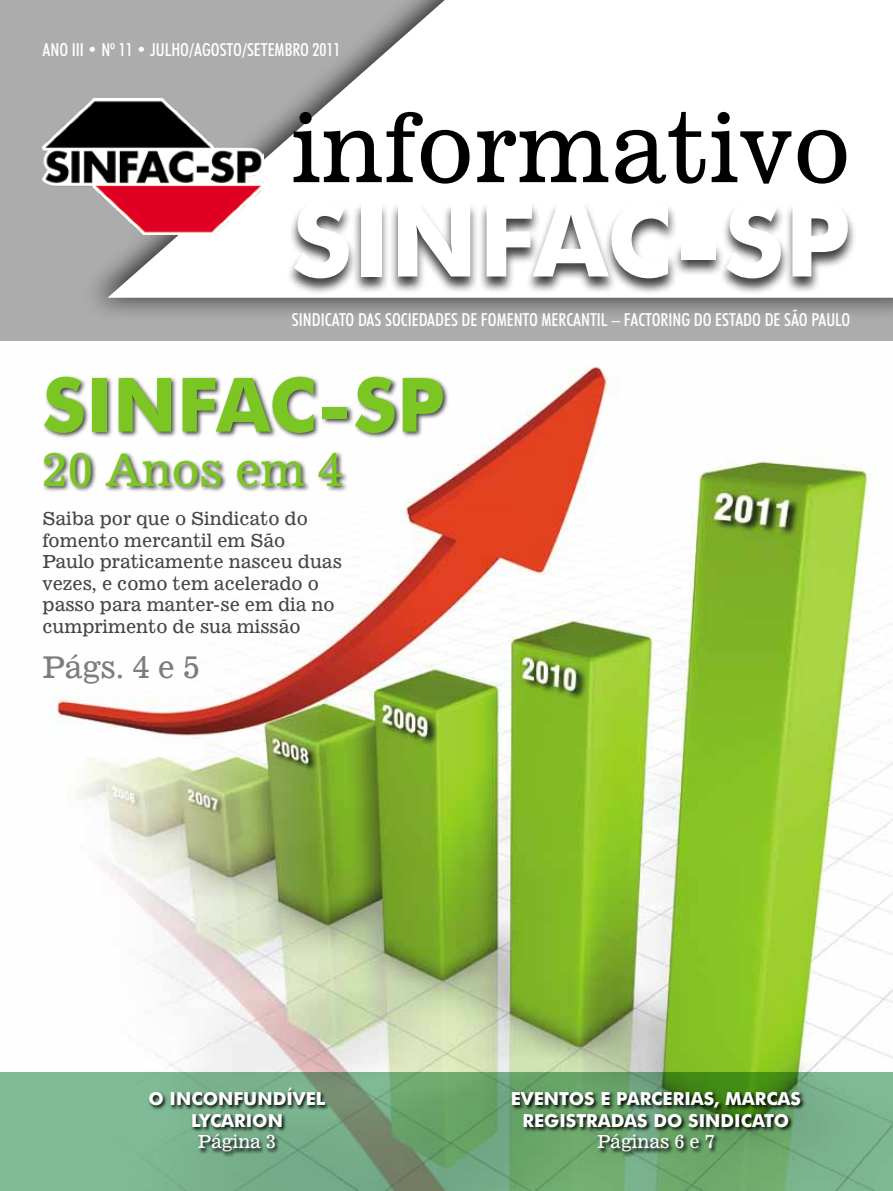
<style>
.page{position:relative;width:893px;height:1191px;background:#fff}
.page>*{position:absolute;margin:0;border:0;box-sizing:border-box;transform-origin:0 0}
.t1{font:700 103.5px "Futura BT";letter-spacing:.005em;color:#fff}
.t2{font:93px "News 701 BT Roman A";letter-spacing:.01em;color:#000}
.t3{font:700 75px "Futura BT";color:#7cc623}
.t4{font:45px "News 701 BT Roman A";color:#7cc623}
.t5{font:30px "News 701 BT Roman A";color:#7d7d7d}
.t6{font:18px/21.6px "News 701 BT Roman A";color:#464646}
.t7{font:500 condensed 18px "Futura BT";color:#fff}
.t8{font:700 18px/21.6px "Futura BT";color:#fff}
.t9{font:18px "News 701 BT Roman A";color:#fff}
</style>
<div class="page">
<img style="left:0;top:340px;width:893px;height:732px">
<div style="left:0;top:0;width:893px;height:340px;background:#acacac"></div>
<div style="left:74px;top:0;width:819px;height:320px;background:#000;opacity:.75"></div>
<svg style="left:108px;top:0;width:785px;height:298px;fill:#fff"></svg>
<img style="left:43px;top:99px;width:221px;height:136px">
<div style="left:285px;top:200px;width:571px;height:96px;background:#000;opacity:.75"></div>
<div style="left:41px;top:374px;width:408px;height:118px;background:#000;opacity:.75"></div>
<svg style="left:0;top:1072px;width:893px;height:119px;background:#75ae82"></svg>
<svg style="left:148px;top:1086px;width:658px;height:70px;background:#5c8b60"></svg>
<p class="t7" style="left:43px;top:39px;width:299px">ANO III • Nº 11 • JULHO/AGOSTO/SETEMBRO 2011</p>
<h2 class="t2" style="left:292px;top:92px;width:560px">informativo</h2>
<h1 class="t1" style="left:292px;top:177px;width:560px">SINFAC-SP</h1>
<p class="t7" style="left:292px;top:308px;width:205px">SIN DICATO DAS SOCIEDADES DE FOMENTO</p>
<p class="t7" style="left:542px;top:308px;width:40px">MERCANTIL</p>
<p class="t7" style="left:611px;top:308px;width:43px">– FACTORING</p>
<p class="t7" style="left:694px;top:308px;width:134px">DO ESTADO DE SÃO PAULO</p>
<h3 class="t3" style="left:43px;top:359px;width:404px">SINFAC-SP</h3>
<h3 class="t4" style="left:43px;top:442px;width:302px">20 Anos em 4</h3>
<p class="t6" style="left:43px;top:507px;width:301px">Saiba por que o Sindicato do fomento mercantil em São<br>Paulo praticamente nasceu duas vezes, e como tem acelerado o passo para manter-se em dia no cumprimento de sua missão</p>
<h3 class="t5" style="left:43px;top:649px;width:159px">Págs. 4 e 5</h3>
<p class="t8" style="left:191px;top:1087px;width:136px;text-indent:52px">UNDÍVEL<br>LYCA RION</p>
<p class="t9" style="left:198px;top:1131px;width:80px">Página 3</p>
<p class="t8" style="left:149px;top:1087px;width:34px">O INCONF</p>
<p class="t8" style="left:522px;top:1087px;width:267px;text-indent:-12px">EVENTOS E PARCERIAS, MARCAS<br>REGISTRADAS DO SIN DICATO</p>
<p class="t9" style="left:597px;top:1131px;width:119px">Páginas 6 e 7</p>
</div>
